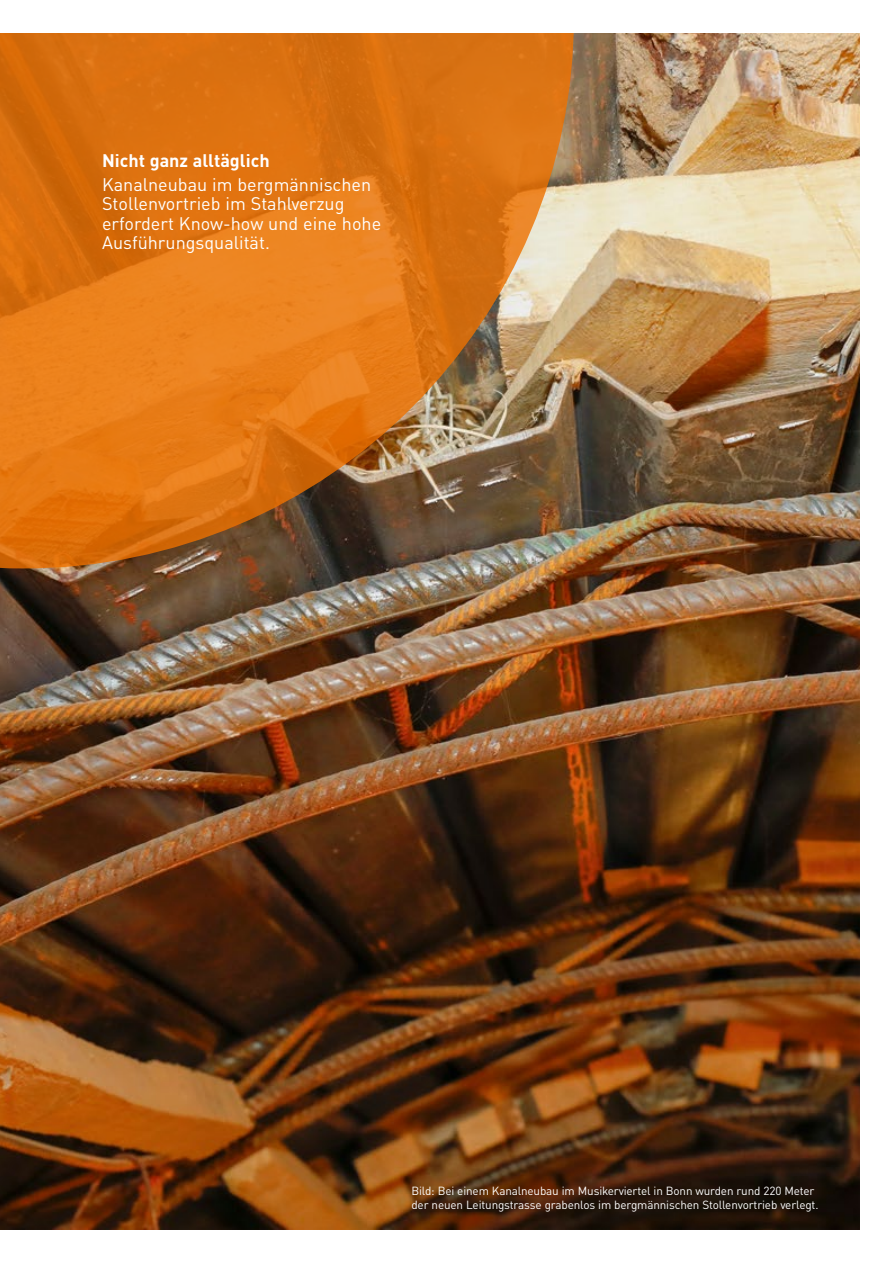
<style>
.page{position:relative;width:893px;height:1263px;background:#fff}
.page>*{position:absolute;margin:0;border:0;box-sizing:border-box;transform-origin:0 0}
.t1{font:18px/19.5px "DINOT";color:#fff}
.t2{font:700 18px "DINOT";color:#fff}
.t3{font:11.7px/13.5px "DINOT";letter-spacing:-.01em;color:#fff}
</style>
<div class="page">
<img style="left:0;top:33px;width:860px;height:1197px">
<h1 class="t2" style="left:102px;top:149px;width:169px">Nicht ganz alltäglich</h1>
<h1 class="t1" style="left:102px;top:174px;width:281px">Kanalneubau im bergmännischen<br>Stollenvortrieb im Stahlverzug erfordert Know-how und eine hohe<br>Ausführungsqualität.</h1>
<p class="t3" style="left:411px;top:1184px;width:409px">Bild: Bei einem Kanalneubau im Musikerviertel in Bonn wurden rund 220 Meter der neuen Leitungstrasse grabenlos im bergmännischen Stollenvortrieb verlegt.</p>
</div>
